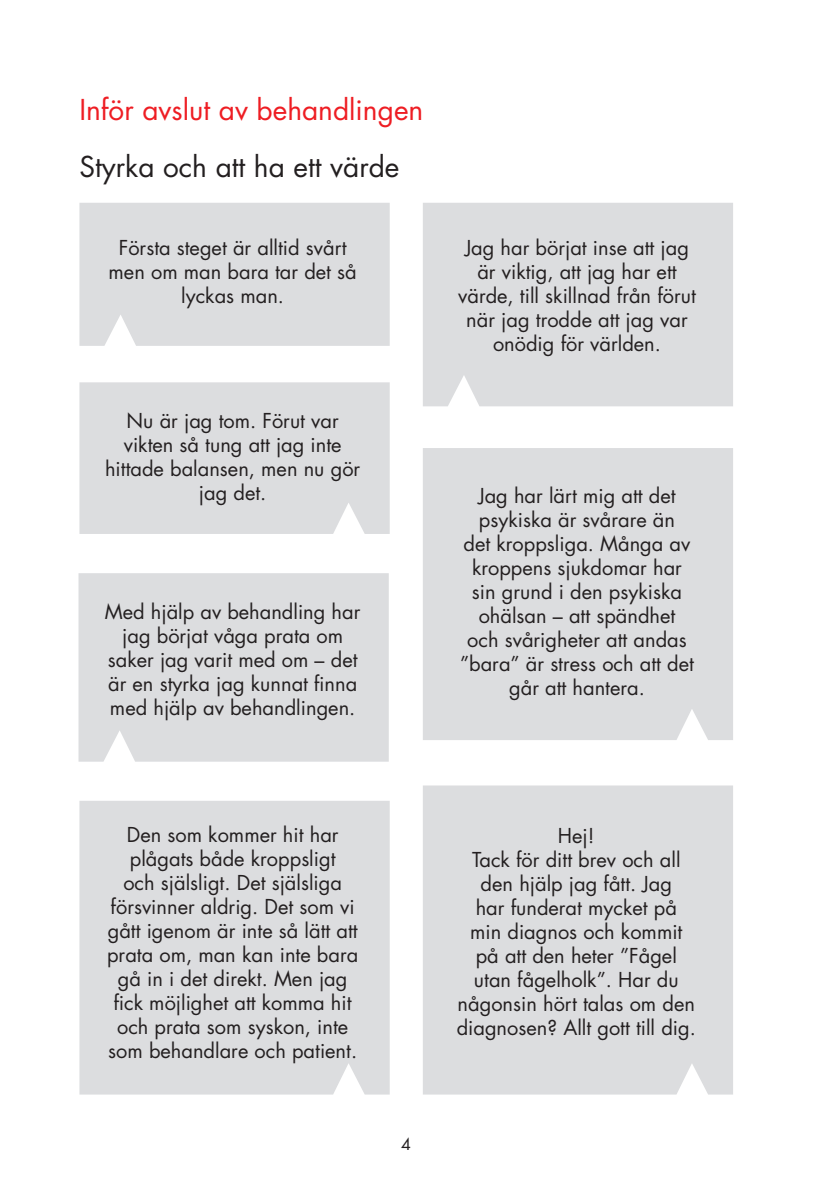
<style>
.page{position:relative;width:840px;height:1191px;background:#fff}
.page>*{position:absolute;margin:0;border:0;box-sizing:border-box;transform-origin:0 0}
.Ingress{font:28px "Futura Std";color:#ee1d23}
.Ingress-2{font:28px "Futura Std";color:#231f20}
.Bubblorna{font:20px/24px "Futura Std";color:#231f20;text-align:center}
.t1{font:16px "Futura Std";color:#231f20}
</style>
<div class="page">
<div style="left:423px;top:785px;width:309px;height:309px;background:#dcdddf"></div>
<div style="left:78px;top:573px;width:310px;height:188px;background:#dcdddf"></div>
<div style="left:79px;top:382px;width:310px;height:152px;background:#dcdddf"></div>
<div style="left:423px;top:203px;width:309px;height:203px;background:#dcdddf"></div>
<div style="left:79px;top:203px;width:310px;height:143px;background:#dcdddf"></div>
<div style="left:423px;top:448px;width:309px;height:292px;background:#dcdddf"></div>
<div style="left:79px;top:801px;width:310px;height:293px;background:#dcdddf"></div>
<p class="Ingress" style="left:79px;top:91px;width:345px">Inför avslut av behandlingen</p>
<p class="Ingress-2" style="left:79px;top:148px;width:321px">Styrka och att ha ett värde</p>
<p class="Bubblorna" style="left:108px;top:235px;width:249px">Första steget är alltid svårt men om man bara tar det så lyckas man.</p>
<p class="Bubblorna" style="left:105px;top:409px;width:256px">Nu är jag tom. Förut var vikten så tung att jag inte hittade balansen, men nu gör jag det.</p>
<p class="Bubblorna" style="left:105px;top:600px;width:257px">Med hjälp av behandling har jag börjat våga prata om saker jag varit med om – det är en styrka jag kunnat finna med hjälp av behandlingen.</p>
<p class="Bubblorna" style="left:458px;top:235px;width:239px">Jag har börjat inse att jag är viktig, att jag har ett värde, till skillnad från förut när jag trodde att jag var onödig för världen.</p>
<p class="Bubblorna" style="left:460px;top:484px;width:235px">Jag har lärt mig att det psykiska är svårare än<br>det kroppsliga. Många av kroppens sjukdomar har sin grund i den psykiska ohälsan – att spändhet<br>och svårigheter att andas ”bara” är stress och att det går att hantera.</p>
<p class="Bubblorna" style="left:107px;top:822px;width:252px">Den som kommer hit har plågats både kroppsligt<br>och själsligt. Det själsliga försvinner aldrig. Det som vi gått igenom är inte så lätt att prata om, man kan inte bara gå in i det direkt. Men jag fick möjlighet att komma hit och prata som syskon, inte som behandlare och patient.</p>
<p class="t1" style="left:401px;top:1134px;width:11px">4</p>
<p class="Bubblorna" style="left:557px;top:824px;width:38px">Hej!</p>
<p class="Bubblorna" style="left:456px;top:848px;width:240px">Tack för ditt brev och all den hjälp jag fått. Jag<br>har funderat mycket på<br>min diagnos och kommit på att den heter ”Fågel utan fågelholk”. Har du någonsin hört talas om den diagnosen? Allt gott till dig.</p>
</div>
